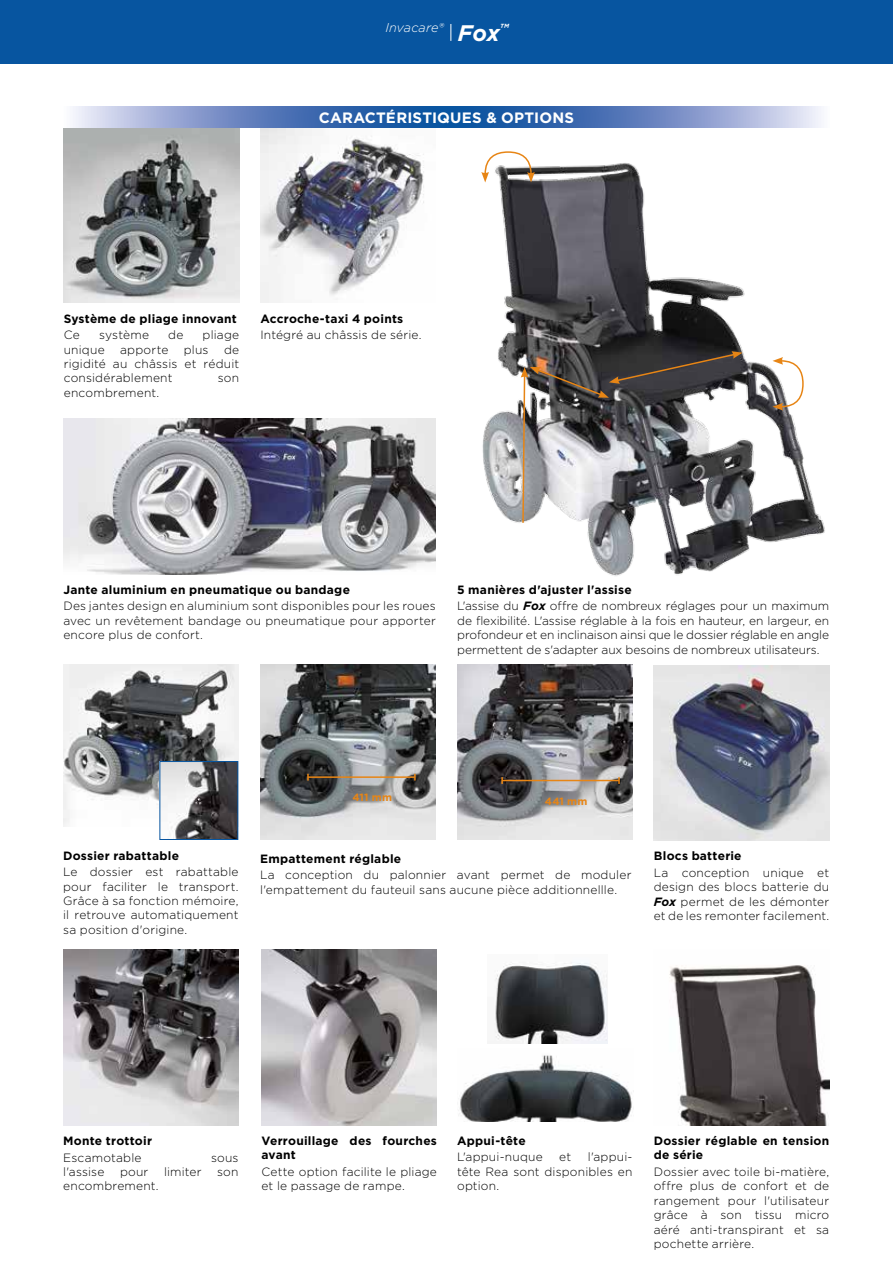
<style>
.page{position:relative;width:893px;height:1263px;background:#fff}
.page>*{position:absolute;margin:0;border:0;box-sizing:border-box;transform-origin:0 0}
.t1{font:700 15px "Gotham";letter-spacing:.015em;color:#fff}
.t2{font:italic 300 12.75px "Gotham";letter-spacing:.01em;color:#fff}
.t3{font:300 12px/14.4px "Gotham";letter-spacing:.015em;color:#000;text-align:justify}
.t4{font:700 12px/14.4px "Gotham";letter-spacing:.02em;color:#000}
.t5{font:300 12px/16.5px "Gotham";letter-spacing:-.005em;color:#000}
.t6{font:700 10.5px "Gotham";letter-spacing:.025em;color:#e78515}
.s1{font-weight:700;font-size:22.5px}
.s2{font-weight:700;font-size:13.05px}
.s3{font-weight:700}
.s4{font-weight:700;font-style:italic}
</style>
<div class="page">
<img style="left:669px;top:965px;width:160px;height:160px">
<div style="left:0;top:0;width:893px;height:64px;background:#0755a0"></div>
<img style="left:64px;top:128px;width:175px;height:175px">
<img style="left:260px;top:128px;width:164px;height:175px">
<img style="left:654px;top:665px;width:175px;height:175px">
<img style="left:63px;top:418px;width:373px;height:156px">
<svg style="left:73px;top:106px;width:748px;height:22px;background:#6789c1"></svg>
<img style="left:261px;top:950px;width:176px;height:175px">
<img style="left:63px;top:950px;width:176px;height:175px">
<img style="left:63px;top:664px;width:176px;height:163px">
<img style="left:161px;top:763px;width:75px;height:75px">
<div style="left:159px;top:761px;width:79px;height:79px;border:1px solid #0755a0"></div>
<img style="left:260px;top:664px;width:175px;height:176px">
<img style="left:457px;top:664px;width:175px;height:176px">
<hr style="left:308px;top:776px;width:107px;height:2px;background:#e78515">
<hr style="left:502px;top:780px;width:117px;height:1px;background:#e78515">
<svg style="left:501px;top:777px;width:2px;height:7px"></svg>
<svg style="left:618px;top:777px;width:2px;height:7px"></svg>
<svg style="left:451px;top:24px;width:1px;height:17px"></svg>
<img style="left:482px;top:163px;width:343px;height:413px">
<svg style="left:521px;top:351px;width:221px;height:173px"></svg>
<svg style="left:481px;top:151px;width:54px;height:31px"></svg>
<svg style="left:772px;top:357px;width:32px;height:53px"></svg>
<img style="left:495px;top:962px;width:113px;height:81px">
<img style="left:458px;top:1055px;width:174px;height:67px">
<p class="t2" style="left:385px;top:19px;width:125px">Invacare® <span class="s1">Fox</span><span class="s2">™</span></p>
<p class="t1" style="left:319px;top:108px;width:257px">CARACTÉRISTIQUES &amp; OPTIONS</p>
<p class="t4" style="left:64px;top:311px;width:175px">Système de pliage innovant</p>
<p class="t3" style="left:64px;top:327px;width:18px">Ce</p>
<p class="t3" style="left:99px;top:327px;width:51px">système</p>
<p class="t3" style="left:168px;top:327px;width:17px">de</p>
<p class="t3" style="left:203px;top:327px;width:38px">pliage</p>
<p class="t3" style="left:64px;top:342px;width:42px">unique</p>
<p class="t3" style="left:120px;top:342px;width:50px">apporte</p>
<p class="t3" style="left:184px;top:342px;width:26px">plus</p>
<p class="t3" style="left:64px;top:342px;width:177px;text-indent:160px">de rigidité au châssis et réduit considérablement</p>
<p class="t3" style="left:218px;top:371px;width:23px">son</p>
<p class="t3" style="left:64px;top:385px;width:97px">encombrement.</p>
<p class="t4" style="left:260px;top:311px;width:144px">Accroche-taxi 4 points</p>
<p class="t3" style="left:260px;top:327px;width:163px">Intégré au châssis de série.</p>
<p class="t4" style="left:63px;top:582px;width:288px">Jante aluminium en pneumatique ou bandage</p>
<p class="t3" style="left:63px;top:598px;width:374px">Des jantes design en aluminium sont disponibles pour les roues avec un revêtement bandage ou pneumatique pour apporter encore plus de confort.</p>
<p class="t5" style="left:457px;top:581px;width:374px"><span class="s3">5 manières d'ajuster l'assise<br></span>L'assise du <span class="s4">Fox</span> offre de nombreux réglages pour un maximum</p>
<p class="t3" style="left:457px;top:613px;width:374px">de flexibilité. L'assise réglable à la fois en hauteur, en largeur, en profondeur et en inclinaison ainsi que le dossier réglable en angle permettent de s'adapter aux besoins de nombreux utilisateurs.</p>
<p class="t6" style="left:352px;top:790px;width:41px">411 mm</p>
<p class="t6" style="left:545px;top:794px;width:44px">441 mm</p>
<p class="t4" style="left:63px;top:848px;width:117px">Dossier rabattable</p>
<p class="t3" style="left:63px;top:864px;width:177px">Le dossier est rabattable pour faciliter le transport.<br>Grâce à sa fonction mémoire, il retrouve automatiquement sa position d'origine.</p>
<p class="t4" style="left:260px;top:851px;width:143px">Empattement réglable</p>
<p class="t3" style="left:260px;top:867px;width:373px">La conception du palonnier avant permet de moduler l'empattement du fauteuil sans aucune pièce additionnellle.</p>
<p class="t4" style="left:654px;top:849px;width:89px">Blocs batterie</p>
<p class="t3" style="left:654px;top:865px;width:177px">La conception unique et design des blocs batterie du <span class="s4">Fox</span> permet de les démonter et de les remonter facilement.</p>
<p class="t4" style="left:63px;top:1133px;width:90px">Monte trottoir</p>
<p class="t3" style="left:63px;top:1150px;width:80px">Escamotable</p>
<p class="t3" style="left:211px;top:1150px;width:29px">sous</p>
<p class="t3" style="left:63px;top:1164px;width:43px">l'assise</p>
<p class="t3" style="left:120px;top:1164px;width:30px">pour</p>
<p class="t3" style="left:164px;top:1164px;width:39px">limiter</p>
<p class="t3" style="left:217px;top:1164px;width:23px">son</p>
<p class="t3" style="left:63px;top:1179px;width:97px">encombrement.</p>
<p class="t4" style="left:262px;top:1133px;width:177px">Verrouillage des fourches avant</p>
<p class="t3" style="left:262px;top:1164px;width:177px">Cette option facilite le pliage et le passage de rampe.</p>
<p class="t4" style="left:457px;top:1133px;width:70px">Appui-tête</p>
<p class="t3" style="left:457px;top:1150px;width:87px">L'appui-nuque</p>
<p class="t3" style="left:559px;top:1150px;width:13px">et</p>
<p class="t3" style="left:457px;top:1150px;width:177px;text-indent:131px">l'appui&shy;tête Rea sont disponibles en option.</p>
<p class="t4" style="left:654px;top:1133px;width:177px">Dossier réglable en tension de série</p>
<p class="t3" style="left:654px;top:1164px;width:177px">Dossier avec toile bi-matière, offre plus de confort et de rangement pour l'utilisateur grâce à son tissu micro aéré anti-transpirant et sa pochette arrière.</p>
</div>
